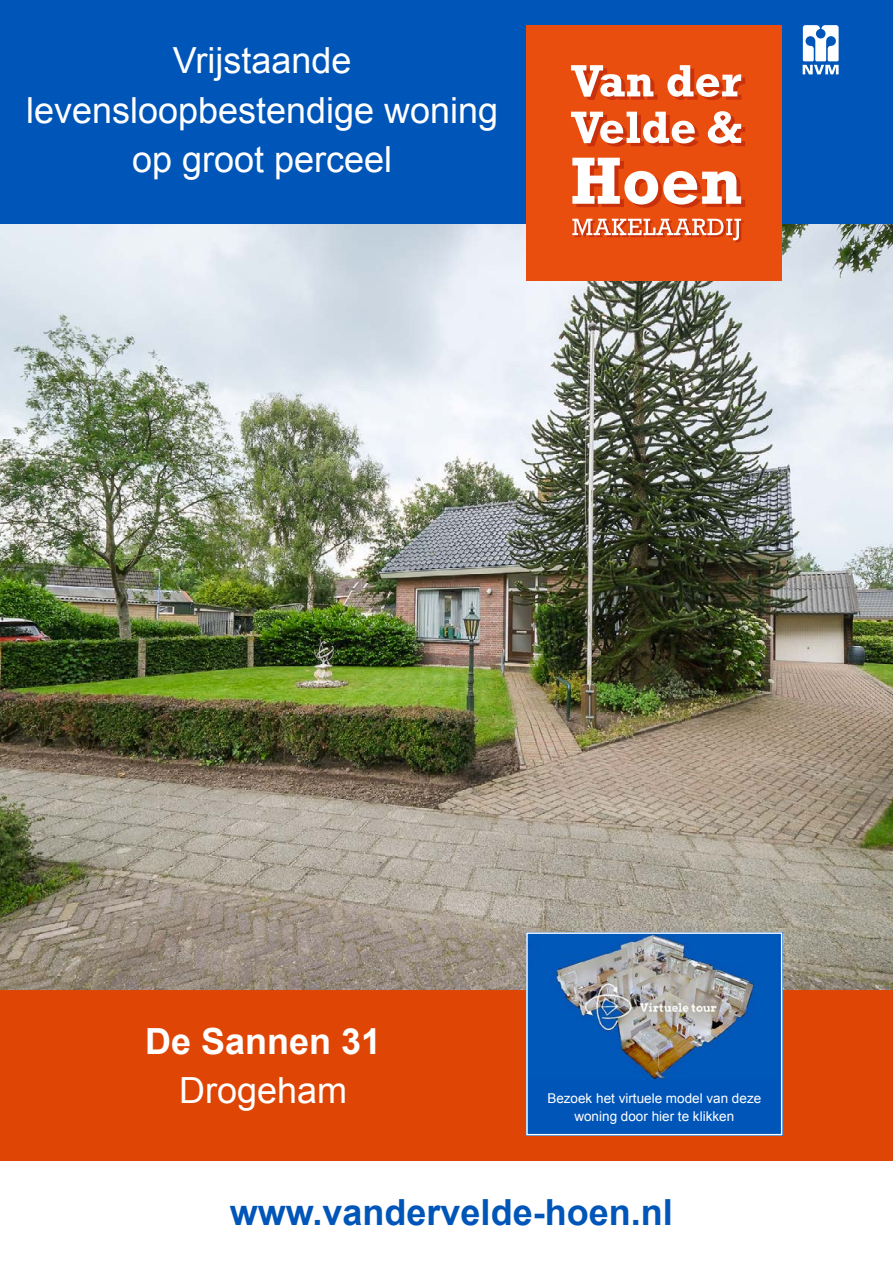
<style>
.page{position:relative;width:893px;height:1263px;background:#fff}
.page>*{position:absolute;margin:0;border:0;box-sizing:border-box;transform-origin:0 0}
.Adres_voorzijde{font:36px/49.5px "Arial";color:#fff;text-align:center}
.t1{font:700 36px "Arial";color:#0055b8}
.Adres_voorzijde_vet{font:700 36px "Arial";color:#fff}
.t2{font:13.5px "Arial";color:#fff}
</style>
<div class="page">
<img style="left:0;top:223px;width:893px;height:768px">
<div style="left:0;top:991px;width:893px;height:170px;background:#df4505"></div>
<div style="left:0;top:0;width:893px;height:223px;background:#0055b8"></div>
<div style="left:527px;top:25px;width:255px;height:255px;background:#e94e0f"></div>
<svg style="left:803px;top:25px;width:36px;height:49px"></svg>
<svg style="left:571px;top:65px;width:86px;height:35px"></svg>
<svg style="left:667px;top:65px;width:78px;height:35px"></svg>
<svg style="left:571px;top:112px;width:128px;height:35px"></svg>
<svg style="left:708px;top:111px;width:37px;height:36px"></svg>
<svg style="left:572px;top:158px;width:173px;height:50px"></svg>
<svg style="left:572px;top:219px;width:171px;height:23px"></svg>
<img style="left:529px;top:935px;width:250px;height:144px">
<div style="left:526px;top:1079px;width:256px;height:56px;background:#0055b8"></div>
<div style="left:526px;top:932px;width:256px;height:203px;border:2px solid #fff"></div>
<p class="Adres_voorzijde" style="left:26px;top:36px;width:474px">Vrijstaande levensloopbestendige woning op groot perceel</p>
<p class="Adres_voorzijde_vet" style="left:145px;top:1017px;width:238px">De Sannen 31</p>
<p class="Adres_voorzijde" style="left:179px;top:1066px;width:170px">Drogeham</p>
<p class="t2" style="left:547px;top:1089px;width:215px">Bezoek het virtuele model van deze</p>
<p class="t2" style="left:574px;top:1107px;width:161px">woning door hier te klikken</p>
<p class="t1" style="left:230px;top:1189px;width:444px">www.vandervelde-hoen.nl</p>
</div>
